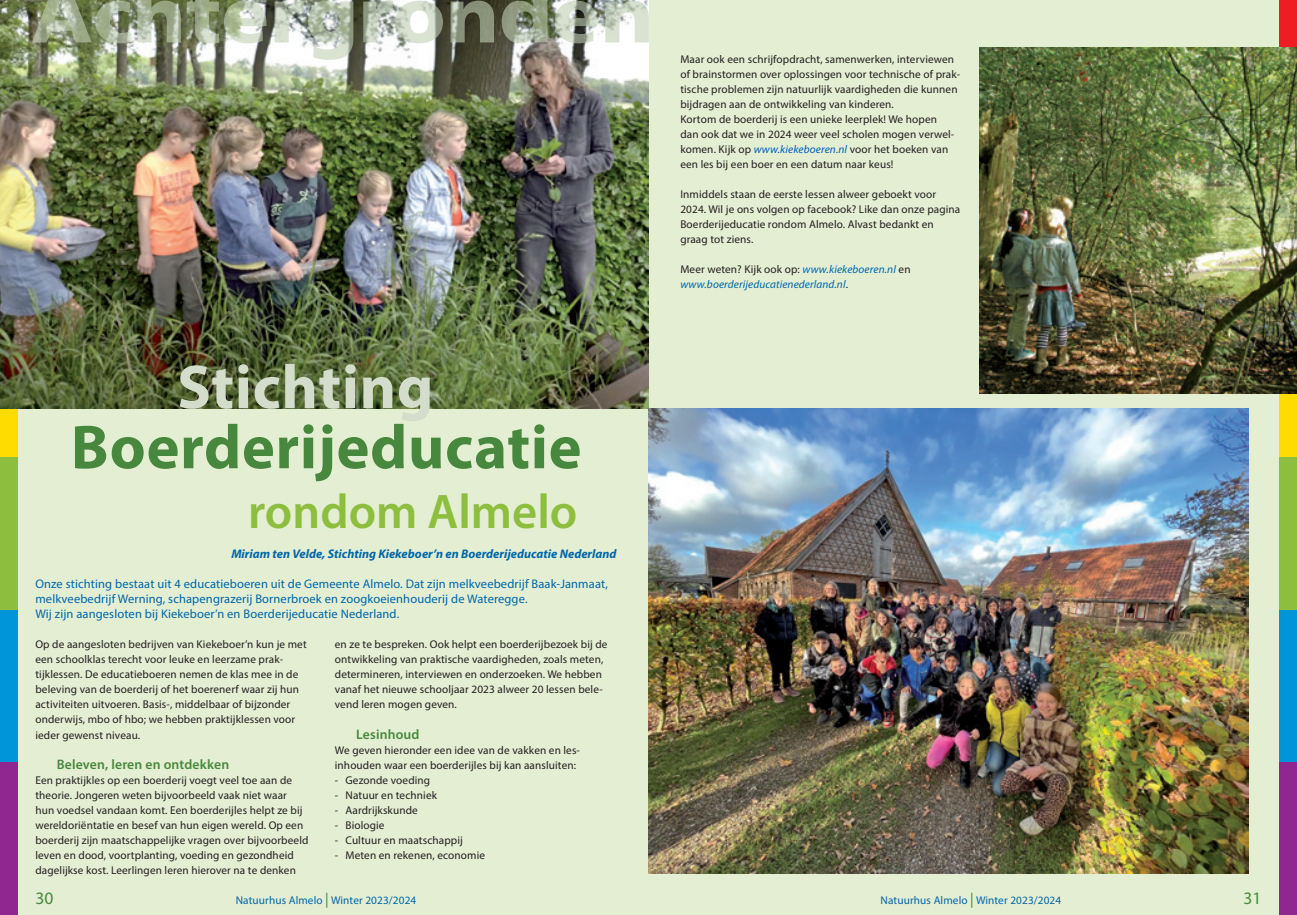
<style>
.page{position:relative;width:1297px;height:915px;background:#fff}
.page>*{position:absolute;margin:0;border:0;box-sizing:border-box;transform-origin:0 0}
.titel_groot_groen_Myriad_Pro_50_48{font:700 62.5px/60px "Myriad Pro";letter-spacing:.01em;color:#48883e}
.titel_groot{font:600 48.75px "Myriad Pro";color:#8dbe3e}
.paginacijfer{font:17.5px "Myriad Pro";color:#48883e}
.tussenkop_10_12_Myriad_Pro{font:600 13.75px "Myriad Pro";letter-spacing:.01em;color:#48883e}
.intro_10_12_Myriad_Pro{font:12.5px/15px "Myriad Pro";letter-spacing:.01em;color:#0067aa}
.auteur_Myriad_Pro{font:italic 700 12.5px "Myriad Pro";color:#0067aa}
.plat_9_12_Myriad_Pro{font:11.25px/15px "Myriad Pro";letter-spacing:.01em;color:#231f20}
.plat_9_12_Myriad_Pro-2{font:italic 11.25px/15px "Myriad Pro";letter-spacing:.01em;color:#0067aa}
.voettekst{font:11.25px "Myriad Pro";letter-spacing:.01em;color:#0067aa}
.s1{color:#d4ddcb}
.s2{font-style:italic;color:#005fb9}
.s3{font-style:normal;color:#231f20}
.s4{font-size:15px;color:#48883e}
</style>
<div class="page">
<div style="left:0;top:0;width:1297px;height:914px;background:#e4eed3"></div>
<div style="left:0;top:305px;width:18px;height:152px;background:#ffdc01"></div>
<div style="left:0;top:457px;width:18px;height:153px;background:#8dbe3e"></div>
<div style="left:0;top:610px;width:18px;height:152px;background:#0095d9"></div>
<div style="left:0;top:762px;width:18px;height:152px;background:#90268f"></div>
<div style="left:1279px;top:0;width:18px;height:153px;background:#ee1d23"></div>
<div style="left:1279px;top:305px;width:18px;height:152px;background:#ffdc01"></div>
<div style="left:1279px;top:457px;width:18px;height:153px;background:#8dbe3e"></div>
<div style="left:1279px;top:610px;width:18px;height:152px;background:#0095d9"></div>
<div style="left:1279px;top:762px;width:18px;height:152px;background:#90268f"></div>
<img style="left:0;top:0;width:648px;height:408px">
<svg style="left:32px;top:0;width:617px;height:60px;background:#a5ac9a"></svg>
<img style="left:649px;top:408px;width:599px;height:464px">
<img style="left:980px;top:48px;width:317px;height:345px">
<p class="titel_groot_groen_Myriad_Pro_50_48" style="left:71px;top:355px;width:512px;text-indent:106px"><span class="s1">Stichting<br></span>Boerderijeducatie</p>
<p class="titel_groot" style="left:248px;top:480px;width:331px">rondom Almelo</p>
<p class="auteur_Myriad_Pro" style="left:231px;top:545px;width:387px">Miriam ten Velde, Stichting Kiekeboer’n en Boerderijeducatie Nederland</p>
<p class="intro_10_12_Myriad_Pro" style="left:35px;top:576px;width:574px">Onze stichting bestaat uit 4 educatieboeren uit de Gemeente Almelo. Dat zijn melkveebedrijf Baak-Janmaat, melkveebedrijf Werning, schapengrazerij Bornerbroek en zoogkoeienhouderij de Wateregge.</p>
<p class="intro_10_12_Myriad_Pro" style="left:35px;top:606px;width:365px">Wij zijn aangesloten bij Kiekeboer’n en Boerderijeducatie Nederland.</p>
<p class="plat_9_12_Myriad_Pro" style="left:35px;top:636px;width:273px">Op de aangesloten bedrijven van Kiekeboer’n kun je met een schoolklas terecht voor leuke en leerzame prak&shy;tijklessen. De educatieboeren nemen de klas mee in de beleving van de boerderij of het boerenerf waar zij hun activiteiten uitvoeren. Basis-, middelbaar of bijzonder onderwijs, mbo of hbo; we hebben praktijklessen voor ieder gewenst niveau.</p>
<p class="tussenkop_10_12_Myriad_Pro" style="left:57px;top:754px;width:174px">Beleven, leren en ontdekken</p>
<p class="plat_9_12_Myriad_Pro" style="left:35px;top:771px;width:274px">Een praktijkles op een boerderij voegt veel toe aan de theorie. Jongeren weten bijvoorbeeld vaak niet waar hun voedsel vandaan komt. Een boerderijles helpt ze bij wereldoriëntatie en besef van hun eigen wereld. Op een boerderij zijn maatschappelijke vragen over bijvoorbeeld leven en dood, voortplanting, voeding en gezondheid dagelijkse kost. Leerlingen leren hierover na te denken</p>
<p class="plat_9_12_Myriad_Pro" style="left:335px;top:636px;width:274px">en ze te bespreken. Ook helpt een boerderijbezoek bij de ontwikkeling van praktische vaardigheden, zoals meten, determineren, interviewen en onderzoeken. We hebben vanaf het nieuwe schooljaar 2023 alweer 20 lessen bele&shy;vend leren mogen geven.</p>
<p class="tussenkop_10_12_Myriad_Pro" style="left:356px;top:724px;width:65px">Lesinhoud</p>
<p class="plat_9_12_Myriad_Pro" style="left:335px;top:741px;width:245px">We geven hieronder een idee van de vakken en les-- inhouden waar een boerderijles bij kan aansluiten:</p>
<p class="plat_9_12_Myriad_Pro" style="left:335px;top:771px;width:97px">- Gezonde voeding</p>
<p class="plat_9_12_Myriad_Pro" style="left:335px;top:786px;width:104px">- Natuur en techniek</p>
<p class="plat_9_12_Myriad_Pro" style="left:335px;top:801px;width:84px">- Aardrijkskunde</p>
<p class="plat_9_12_Myriad_Pro" style="left:335px;top:816px;width:51px">- Biologie</p>
<p class="plat_9_12_Myriad_Pro" style="left:335px;top:831px;width:130px">- Cultuur en maatschappij</p>
<p class="plat_9_12_Myriad_Pro" style="left:335px;top:846px;width:152px">- Meten en rekenen, economie</p>
<p class="plat_9_12_Myriad_Pro" style="left:680px;top:51px;width:281px">Maar ook een schrijfopdracht, samenwerken, interviewen of brainstormen over oplossingen voor technische of prak&shy;tische problemen zijn natuurlijk vaardigheden die kunnen bijdragen aan de ontwikkeling van kinderen.</p>
<p class="plat_9_12_Myriad_Pro" style="left:680px;top:111px;width:275px">Kortom de boerderij is een unieke leerplek! We hopen dan ook dat we in 2024 weer veel scholen mogen verwel&shy;komen. Kijk op <span class="s2">www.kiekeboeren.nl</span> voor het boeken van een les bij een boer en een datum naar keus!</p>
<p class="plat_9_12_Myriad_Pro" style="left:680px;top:186px;width:281px">Inmiddels staan de eerste lessen alweer geboekt voor 2024. Wil je ons volgen op facebook? Like dan onze pagina Boerderijeducatie rondom Almelo. Alvast bedankt en graag tot ziens.</p>
<p class="plat_9_12_Myriad_Pro-2" style="left:680px;top:261px;width:232px"><span class="s3">Meer weten? Kijk ook op:</span> www.kiekeboeren.nl <span class="s3">en </span>www.boerderijeducatienederland.nl<span class="s3">.</span></p>
<p class="paginacijfer" style="left:35px;top:886px;width:19px">30</p>
<p class="voettekst" style="left:236px;top:892px;width:182px">Natuurhus Almelo <span class="s4">|</span> Winter 2023/2024</p>
<p class="voettekst" style="left:881px;top:892px;width:182px">Natuurhus Almelo <span class="s4">|</span> Winter 2023/2024</p>
<p class="paginacijfer" style="left:1243px;top:886px;width:19px">31</p>
</div>
